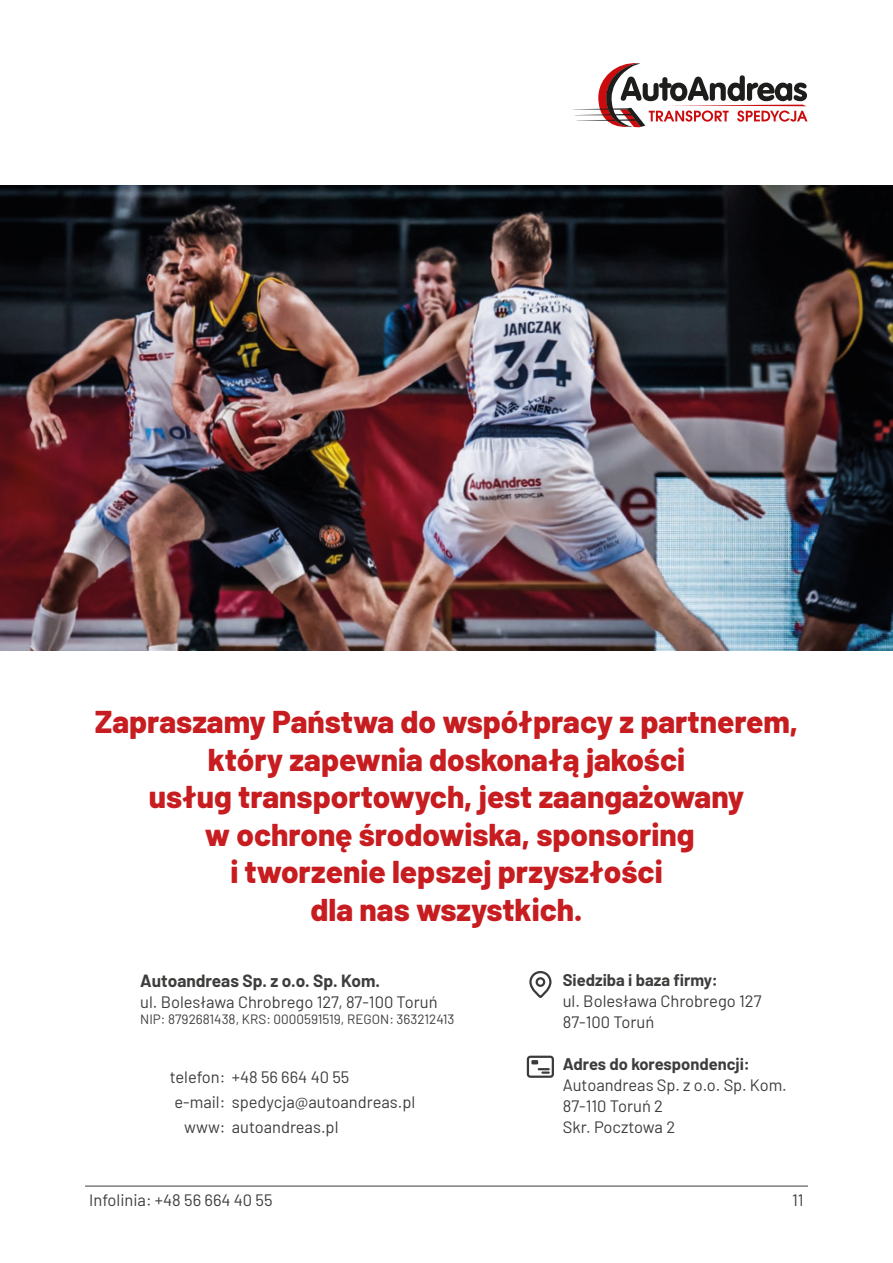
<style>
.page{position:relative;width:893px;height:1263px;background:#fff}
.page>*{position:absolute;margin:0;border:0;box-sizing:border-box;transform-origin:0 0}
.t1{font:800 31.5px/37.5px "Barlow";color:#c71c20;text-align:center}
.t2{font:700 17.25px "Barlow";color:#3d3d3c}
.t3{font:16.5px/21px "Barlow";color:#3d3d3c}
.t4{font:700 16.5px "Barlow";color:#3d3d3c}
.t5{font:13.5px "Barlow";color:#3d3d3c}
</style>
<div class="page">
<svg style="left:573px;top:63px;width:235px;height:65px"></svg>
<hr style="left:85px;top:1186px;width:723px;height:1px;background:#3d3d3c">
<img style="left:0;top:186px;width:893px;height:465px">
<svg style="left:526px;top:1055px;width:28px;height:23px"></svg>
<svg style="left:529px;top:971px;width:23px;height:27px"></svg>
<h1 class="t1" style="left:95px;top:701px;width:705px">Zapraszamy Państwa do współpracy z partnerem, który zapewnia doskonałą jakości<br>usług transportowych, jest zaangażowany<br>w ochronę środowiska, sponsoring<br>i tworzenie lepszej przyszłości<br>dla nas wszystkich.</h1>
<p class="t2" style="left:140px;top:968px;width:241px">Autoandreas Sp. z o.o. Sp. Kom.</p>
<p class="t3" style="left:140px;top:990px;width:299px">ul. Bolesława Chrobrego 127, 87-100 Toruń</p>
<p class="t5" style="left:140px;top:1010px;width:316px">NIP: 8792681438, KRS: 0000591519, REGON: 363212413</p>
<p class="t3" style="left:170px;top:1065px;width:181px">telefon: +48 56 664 40 55</p>
<p class="t3" style="left:174px;top:1090px;width:242px">e-mail: spedycja@autoandreas.pl</p>
<p class="t3" style="left:184px;top:1115px;width:156px">www: autoandreas.pl</p>
<p class="t4" style="left:563px;top:968px;width:156px">Siedziba i baza firmy:</p>
<p class="t3" style="left:563px;top:989px;width:200px">ul. Bolesława Chrobrego 127<br>87-100 Toruń</p>
<p class="t4" style="left:563px;top:1052px;width:189px">Adres do korespondencji:</p>
<p class="t3" style="left:563px;top:1073px;width:225px">Autoandreas Sp. z o.o. Sp. Kom.<br>87-110 Toruń 2<br>Skr. Pocztowa 2</p>
<p class="t3" style="left:89px;top:1188px;width:185px">Infolinia: +48 56 664 40 55</p>
<p class="t3" style="left:792px;top:1188px;width:13px">11</p>
</div>
